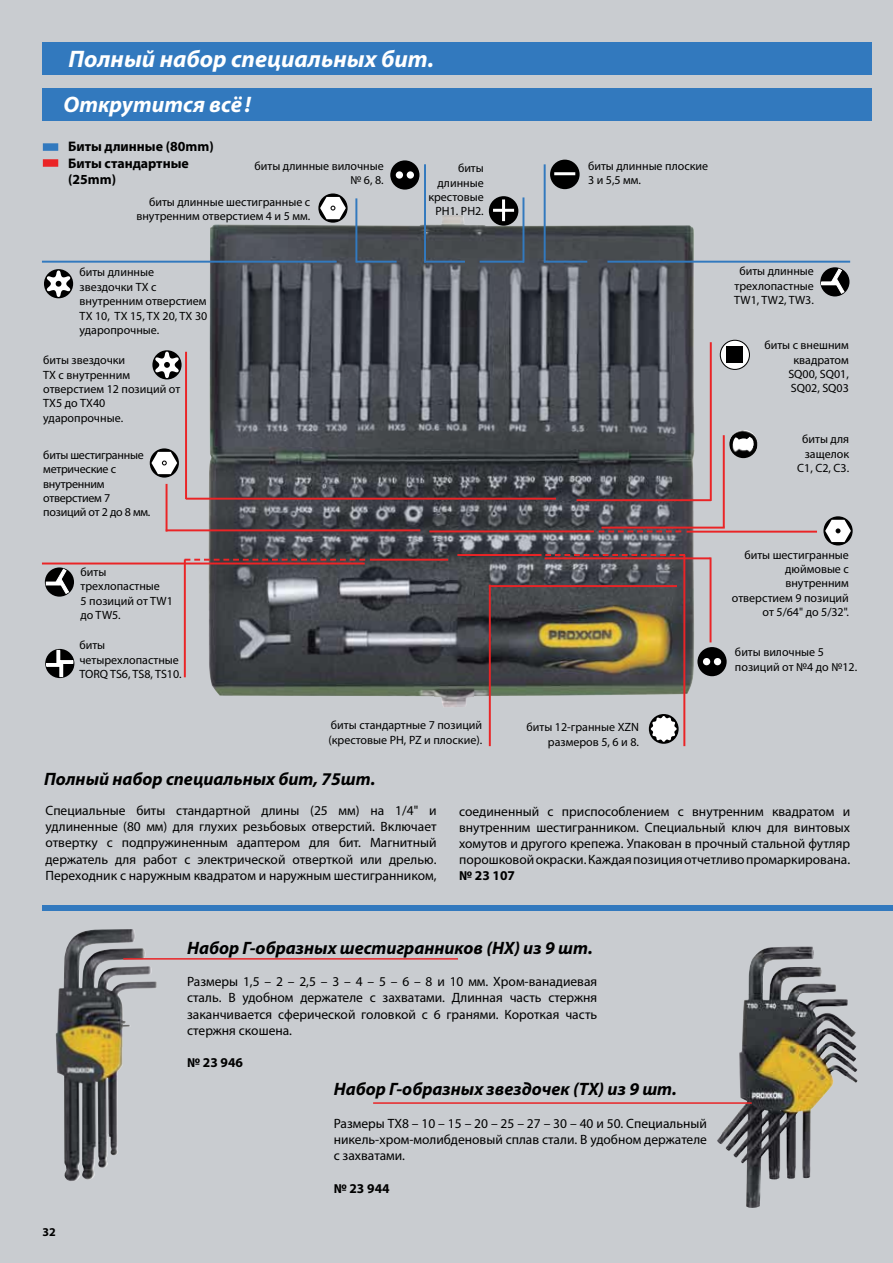
<style>
.page{position:relative;width:893px;height:1263px;background:#c9ccd0}
.page>*{position:absolute;margin:0;border:0;box-sizing:border-box;transform-origin:0 0}
.t1{font:italic 700 24px "Myriad Pro";color:#fff}
.t2{font:italic 700 22.5px "Myriad Pro";color:#fff}
.t3{font:italic 700 18px "Myriad Pro";color:#000}
.t4{font:700 13.95px/16.6px "Myriad Pro";color:#000}
.t5{font:13.5px/16.2px "Myriad Pro";color:#000;text-align:justify}
.t6{font:700 13.5px "Myriad Pro";color:#000}
.t7{font:12px/14.4px "Myriad Pro";color:#000}
.t8{font:12px/14.4px "Myriad Pro";letter-spacing:-.02em;color:#000}
.t9{font:700 12px "Myriad Pro";color:#000}
</style>
<div class="page">
<img style="left:208px;top:215px;width:486px;height:492px">
<div style="left:42px;top:906px;width:851px;height:5px;background:#3279be"></div>
<img style="left:56px;top:929px;width:101px;height:252px">
<img style="left:717px;top:946px;width:141px;height:262px">
<hr style="left:373px;top:1102px;width:379px;height:2px;background:#ea2426">
<hr style="left:42px;top:261px;width:295px;height:2px;background:#3279be">
<hr style="left:356px;top:261px;width:41px;height:2px;background:#3279be">
<hr style="left:424px;top:261px;width:41px;height:2px;background:#3279be">
<hr style="left:480px;top:261px;width:44px;height:2px;background:#3279be">
<hr style="left:544px;top:261px;width:43px;height:2px;background:#3279be">
<div style="left:43px;top:143px;width:15px;height:8px;background:#3279be"></div>
<div style="left:43px;top:159px;width:15px;height:8px;background:#ea2426"></div>
<hr style="left:607px;top:261px;width:243px;height:2px;background:#3279be">
<hr style="left:355px;top:198px;width:2px;height:65px;background:#3279be">
<hr style="left:522px;top:197px;width:2px;height:66px;background:#3279be">
<hr style="left:424px;top:164px;width:2px;height:99px;background:#3279be">
<hr style="left:544px;top:164px;width:2px;height:99px;background:#3279be">
<svg style="left:44px;top:269px;width:29px;height:29px"></svg>
<svg style="left:46px;top:271px;width:25px;height:26px"></svg>
<svg style="left:318px;top:194px;width:30px;height:29px"></svg>
<svg style="left:320px;top:197px;width:26px;height:22px"></svg>
<div style="left:390px;top:160px;width:29px;height:30px;background:#000;border-radius:50%"></div>
<div style="left:396px;top:171px;width:7px;height:8px;background:#fff;border-radius:50%"></div>
<div style="left:407px;top:171px;width:7px;height:8px;background:#fff;border-radius:50%"></div>
<div style="left:489px;top:196px;width:29px;height:30px;background:#000;border-radius:50%"></div>
<hr style="left:502px;top:199px;width:3px;height:22px;background:#fff">
<hr style="left:493px;top:209px;width:21px;height:3px;background:#fff">
<div style="left:550px;top:160px;width:30px;height:29px;background:#000;border-radius:50%"></div>
<hr style="left:554px;top:172px;width:21px;height:3px;background:#fff">
<svg style="left:820px;top:267px;width:29px;height:29px"></svg>
<div style="left:821px;top:282px;width:17px;height:3px;border:1px solid #fff"></div>
<svg style="left:830px;top:269px;width:14px;height:25px"></svg>
<hr style="left:576px;top:499px;width:135px;height:2px;background:#ea2426">
<hr style="left:710px;top:342px;width:2px;height:159px;background:#ea2426">
<svg style="left:152px;top:350px;width:30px;height:29px"></svg>
<svg style="left:154px;top:352px;width:26px;height:26px"></svg>
<div style="left:720px;top:340px;width:29px;height:29px;background:#fff;border-radius:50%"></div>
<div style="left:720px;top:340px;width:30px;height:30px;border:1px solid #000;border-radius:50%"></div>
<div style="left:726px;top:346px;width:17px;height:17px;background:#000"></div>
<hr style="left:186px;top:498px;width:370px;height:2px;background:#ea2426">
<hr style="left:185px;top:352px;width:2px;height:147px;background:#ea2426">
<hr style="left:166px;top:529px;width:254px;height:2px;background:#ea2426">
<hr style="left:166px;top:484px;width:2px;height:48px;background:#ea2426">
<hr style="left:42px;top:563px;width:323px;height:2px;background:#ea2426">
<hr style="left:370px;top:559px;width:78px;height:2px;background:#ea2426">
<hr style="left:457px;top:554px;width:83px;height:2px;background:#ea2426">
<hr style="left:489px;top:585px;width:188px;height:2px;background:#ea2426">
<hr style="left:489px;top:585px;width:2px;height:161px;background:#ea2426">
<hr style="left:184px;top:560px;width:2px;height:117px;background:#ea2426">
<svg style="left:150px;top:448px;width:29px;height:30px"></svg>
<svg style="left:151px;top:452px;width:26px;height:22px"></svg>
<hr style="left:429px;top:530px;width:165px;height:2px;background:#ea2426">
<hr style="left:686px;top:531px;width:131px;height:2px;background:#ea2426">
<svg style="left:599px;top:530px;width:82px;height:2px"></svg>
<hr style="left:544px;top:557px;width:166px;height:2px;background:#ea2426">
<hr style="left:709px;top:557px;width:2px;height:85px;background:#ea2426">
<hr style="left:601px;top:527px;width:124px;height:2px;background:#ea2426">
<hr style="left:723px;top:435px;width:2px;height:92px;background:#ea2426">
<svg style="left:540px;top:554px;width:145px;height:2px"></svg>
<hr style="left:683px;top:555px;width:2px;height:191px;background:#ea2426">
<svg style="left:823px;top:516px;width:29px;height:29px"></svg>
<svg style="left:825px;top:520px;width:26px;height:22px"></svg>
<img style="left:729px;top:430px;width:28px;height:28px">
<svg style="left:45px;top:567px;width:29px;height:30px"></svg>
<div style="left:46px;top:582px;width:16px;height:3px;border:1px solid #fff"></div>
<svg style="left:55px;top:569px;width:14px;height:25px"></svg>
<svg style="left:185px;top:559px;width:180px;height:2px"></svg>
<svg style="left:45px;top:649px;width:29px;height:29px"></svg>
<div style="left:47px;top:663px;width:13px;height:4px;border:1px solid #fff"></div>
<div style="left:60px;top:663px;width:3px;height:14px;border:1px solid #fff"></div>
<svg style="left:47px;top:650px;width:26px;height:16px"></svg>
<div style="left:57px;top:650px;width:3px;height:14px;border:1px solid #fff"></div>
<div style="left:697px;top:647px;width:30px;height:29px;background:#000;border-radius:50%"></div>
<div style="left:703px;top:658px;width:7px;height:7px;background:#fff;border-radius:50%"></div>
<div style="left:714px;top:658px;width:7px;height:7px;background:#fff;border-radius:50%"></div>
<svg style="left:649px;top:714px;width:29px;height:30px"></svg>
<svg style="left:651px;top:716px;width:26px;height:26px"></svg>
<hr style="left:123px;top:958px;width:335px;height:2px;background:#ea2426">
<div style="left:42px;top:43px;width:830px;height:32px;background:#3279be"></div>
<div style="left:42px;top:89px;width:830px;height:32px;background:#3279be"></div>
<h1 class="t1" style="left:68px;top:44px;width:367px">Полный набор специальных бит.</h1>
<h2 class="t2" style="left:63px;top:91px;width:189px">Открутится всё !</h2>
<p class="t4" style="left:68px;top:138px;width:147px">Биты длинные (80mm)<br>Биты стандартные (25mm)</p>
<p class="t7" style="left:255px;top:159px;width:131px;text-align:right">биты длинные вилочные № 6, 8.</p>
<p class="t7" style="left:588px;top:159px;width:122px">биты длинные плоские<br>3 и 5,5 мм.</p>
<p class="t7" style="left:428px;top:161px;width:57px;text-align:right">биты длинные крестовые<br>PH1. PH2.</p>
<p class="t7" style="left:136px;top:194px;width:175px;text-align:right">биты длинные шестигранные с внутренним отверстием 4 и 5 мм.</p>
<p class="t7" style="left:79px;top:265px;width:129px">биты длинные звездочки ТХ с внутренним отверстием<br>TX 10, TX 15, TX 20, TX 30 ударопрочные.</p>
<p class="t7" style="left:734px;top:264px;width:81px;text-align:center">биты длинные трехлопастные<br>TW1, TW2, TW3.</p>
<p class="t7" style="left:43px;top:353px;width:139px">биты звездочки<br>ТХ с внутренним отверстием 12 позиций от<br>ТХ5 до ТХ40 ударопрочные.</p>
<p class="t8" style="left:43px;top:447px;width:109px">биты шестигранные метрические с внутренним отверстием 7 позиций от 2 до 8 мм.</p>
<p class="t7" style="left:81px;top:565px;width:94px">биты трехлопастные<br>5 позиций от TW1 до TW5.</p>
<p class="t7" style="left:79px;top:638px;width:104px">биты четырехлопастные<br>TORQ TS6, TS8, TS10.</p>
<p class="t7" style="left:328px;top:718px;width:155px">биты стандартные 7 позиций (крестовые PH, PZ и плоские).</p>
<h3 class="t3" style="left:44px;top:768px;width:333px">Полный набор специальных бит, 75шт.</h3>
<p class="t7" style="left:527px;top:720px;width:114px;text-align:right">биты 12-гранные XZN размеров 5, 6 и 8.</p>
<p class="t7" style="left:764px;top:338px;width:86px;text-align:right">биты с внешним квадратом<br>SQ00, SQ01,<br>SQ02, SQ03</p>
<p class="t7" style="left:797px;top:432px;width:53px;text-align:right">биты для защелок<br>С1, С2, С3.</p>
<p class="t7" style="left:732px;top:547px;width:118px;text-align:right">биты шестигранные дюймовые с внутренним отверстием 9 позиций от 5/64" до 5/32".</p>
<p class="t7" style="left:735px;top:645px;width:124px">биты вилочные 5 позиций от №4 до №12.</p>
<p class="t5" style="left:46px;top:802px;width:393px">Специальные биты стандартной длины (25 мм) на 1/4" и удлиненные (80 мм) для глухих резьбовых отверстий. Включает отвертку с подпружиненным адаптером для бит. Магнитный держатель для работ с электрической отверткой или дрелью.<br>Переходник с наружным квадратом и наружным шестигранником,</p>
<p class="t5" style="left:459px;top:803px;width:393px">соединенный с приспособлением с внутренним квадратом и внутренним шестигранником. Специальный ключ для винтовых хомутов и другого крепежа. Упакован в прочный стальной футляр порошковой окраски. Каждая позиция отчетливо промаркирована.</p>
<p class="t6" style="left:459px;top:868px;width:57px">№ 23 107</p>
<h3 class="t3" style="left:187px;top:937px;width:407px">Набор Г-образных шестигранников (НХ) из 9 шт.</h3>
<p class="t5" style="left:187px;top:973px;width:412px">Размеры 1,5 – 2 – 2,5 – 3 – 4 – 5 – 6 – 8 и 10 мм. Хром-ванадиевая сталь. В удобном держателе с захватами. Длинная часть стержня заканчивается сферической головкой с 6 гранями. Короткая часть стержня скошена.</p>
<p class="t6" style="left:187px;top:1055px;width:57px">№ 23 946</p>
<p class="t9" style="left:42px;top:1225px;width:15px">32</p>
<h3 class="t3" style="left:334px;top:1079px;width:345px">Набор Г-образных звездочек (ТХ) из 9 шт.</h3>
<p class="t5" style="left:334px;top:1115px;width:375px">Размеры ТХ8 – 10 – 15 – 20 – 25 – 27 – 30 – 40 и 50. Специальный никель-хром-молибденовый сплав стали. В удобном держателе с захватами.</p>
<p class="t6" style="left:334px;top:1180px;width:57px">№ 23 944</p>
</div>
